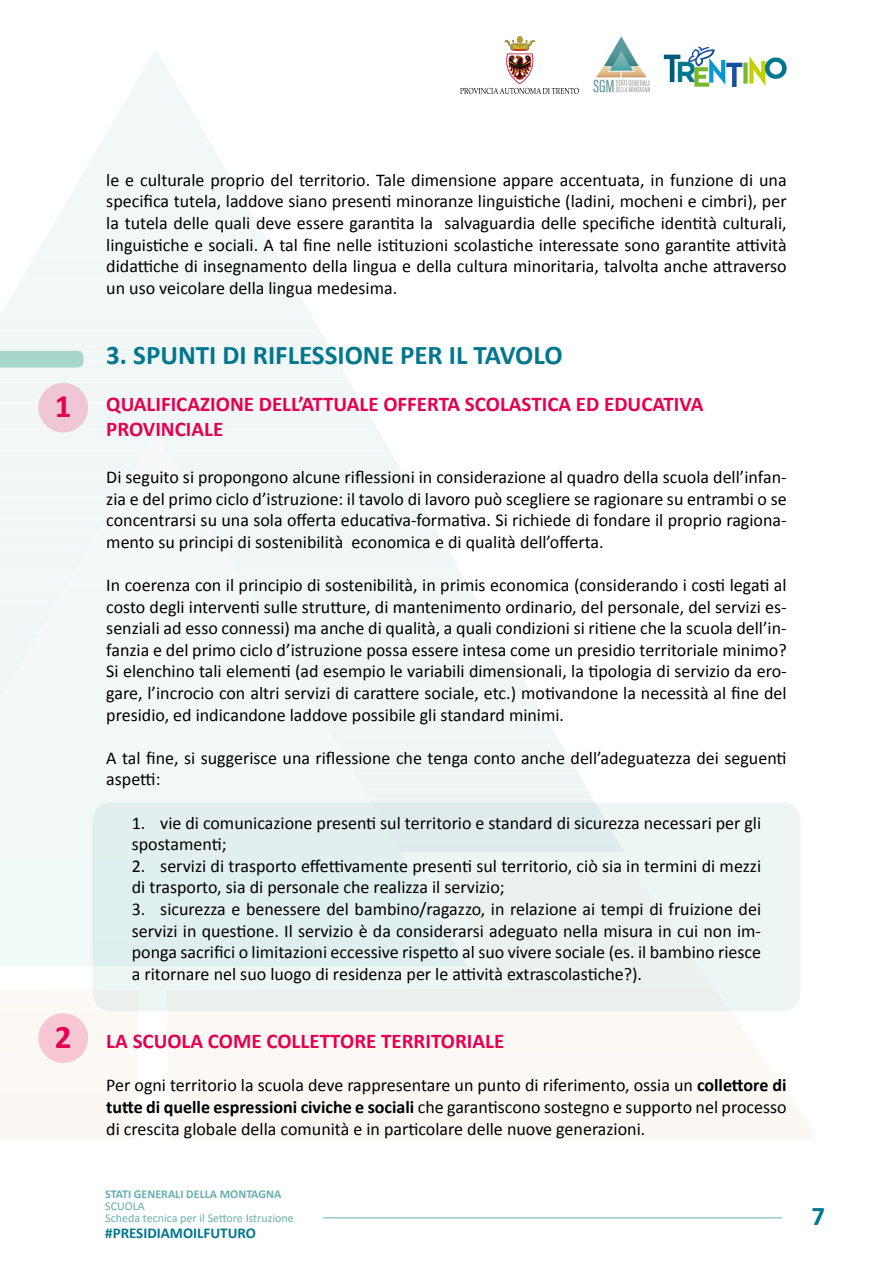
<style>
.page{position:relative;width:893px;height:1263px;background:#fff}
.page>*{position:absolute;margin:0;border:0;box-sizing:border-box;transform-origin:0 0}
.t1{font:700 33px "Calibri";color:#e50051}
.t2{font:700 27px "Calibri";color:#00778e}
.t3{font:700 21px/25.2px "Calibri";color:#e50051}
.t4{font:18px/21.6px "Calibri";color:#000;text-align:justify}
.t5{font:700 15px "Calibri";color:#00778e}
.t6{font:12px/12px "Calibri";color:#67afad}
.t7{font:700 12px "Calibri";color:#67afad}
.s1{font-weight:700}
</style>
<div class="page">
<img style="left:624px;top:40px;width:25px;height:53px">
<svg style="left:664px;top:47px;width:123px;height:40px"></svg>
<hr style="left:323px;top:1217px;width:459px;height:1px;background:#67afad">
<svg style="left:0;top:871px;width:138px;height:268px"></svg>
<div style="left:167px;top:997px;width:647px;height:142px;background:#fcf8f4"></div>
<svg style="left:0;top:36px;width:624px;height:816px"></svg>
<div style="left:38px;top:383px;width:50px;height:50px;background:#eec6d6;border-radius:50%"></div>
<div style="left:92px;top:803px;width:708px;height:208px;background:#ebf0ef;border-radius:18px"></div>
<div style="left:38px;top:1013px;width:50px;height:50px;background:#f7c8d4;border-radius:50%"></div>
<h1 class="t1" style="left:55px;top:383px;width:18px">1</h1>
<h1 class="t1" style="left:55px;top:1013px;width:18px">2</h1>
<p class="t4" style="left:106px;top:168px;width:682px">le e culturale proprio del territorio. Tale dimensione appare accentuata, in funzione di una specifica tutela, laddove siano presenti minoranze linguistiche (ladini, mocheni e cimbri), per la tutela delle quali deve essere garantita la salvaguardia delle specifiche identità culturali, linguistiche e sociali. A tal fine nelle istituzioni scolastiche interessate sono garantite attività didattiche di insegnamento della lingua e della cultura minoritaria, talvolta anche attraverso un uso veicolare della lingua medesima.</p>
<h2 class="t2" style="left:106px;top:336px;width:458px">3. SPUNTI DI RIFLESSIONE PER IL TAVOLO</h2>
<p class="t3" style="left:106px;top:391px;width:599px">QUALIFICAZIONE DELL’ATTUALE OFFERTA SCOLASTICA ED EDUCATIVA<br>PROVINCIALE</p>
<p class="t4" style="left:106px;top:465px;width:682px">Di seguito si propongono alcune riflessioni in considerazione al quadro della scuola dell’infan&shy;zia e del primo ciclo d’istruzione: il tavolo di lavoro può scegliere se ragionare su entrambi o se concentrarsi su una sola offerta educativa-formativa. Si richiede di fondare il proprio ragiona&shy;mento su principi di sostenibilità economica e di qualità dell’offerta.</p>
<p class="t4" style="left:106px;top:573px;width:682px">In coerenza con il principio di sostenibilità, in primis economica (considerando i costi legati al costo degli interventi sulle strutture, di mantenimento ordinario, del personale, del servizi es&shy;senziali ad esso connessi) ma anche di qualità, a quali condizioni si ritiene che la scuola dell’in&shy;fanzia e del primo ciclo d’istruzione possa essere intesa come un presidio territoriale minimo?<br>Si elenchino tali elementi (ad esempio le variabili dimensionali, la tipologia di servizio da ero&shy;gare, l’incrocio con altri servizi di carattere sociale, etc.) motivandone la necessità al fine del presidio, ed indicandone laddove possibile gli standard minimi.</p>
<p class="t4" style="left:106px;top:746px;width:682px">A tal fine, si suggerisce una riflessione che tenga conto anche dell’adeguatezza dei seguenti aspetti:</p>
<p class="t4" style="left:132px;top:811px;width:631px">1. vie di comunicazione presenti sul territorio e standard di sicurezza necessari per gli spostamenti;</p>
<p class="t4" style="left:132px;top:854px;width:631px">2. servizi di trasporto effettivamente presenti sul territorio, ciò sia in termini di mezzi di trasporto, sia di personale che realizza il servizio;</p>
<p class="t4" style="left:132px;top:897px;width:631px">3. sicurezza e benessere del bambino/ragazzo, in relazione ai tempi di fruizione dei servizi in questione. Il servizio è da considerarsi adeguato nella misura in cui non im&shy;ponga sacrifici o limitazioni eccessive rispetto al suo vivere sociale (es. il bambino riesce a ritornare nel suo luogo di residenza per le attività extrascolastiche?).</p>
<p class="t3" style="left:106px;top:1028px;width:400px">LA SCUOLA COME COLLETTORE TERRITORIALE</p>
<p class="t4" style="left:106px;top:1074px;width:682px">Per ogni territorio la scuola deve rappresentare un punto di riferimento, ossia un <span class="s1">collettore di tutte di quelle espressioni civiche e sociali</span> che garantiscono sostegno e supporto nel processo di crescita globale della comunità e in particolare delle nuove generazioni.</p>
<p class="t7" style="left:105px;top:1185px;width:178px">STATI GENERALI DELLA MONTAGNA</p>
<p class="t6" style="left:105px;top:1199px;width:190px">SCUOLA<br>Scheda tecnica per il Settore Istruzione</p>
<p class="t5" style="left:105px;top:1222px;width:152px">#PRESIDIAMOILFUTURO</p>
<h2 class="t2" style="left:812px;top:1197px;width:15px">7</h2>
</div>
